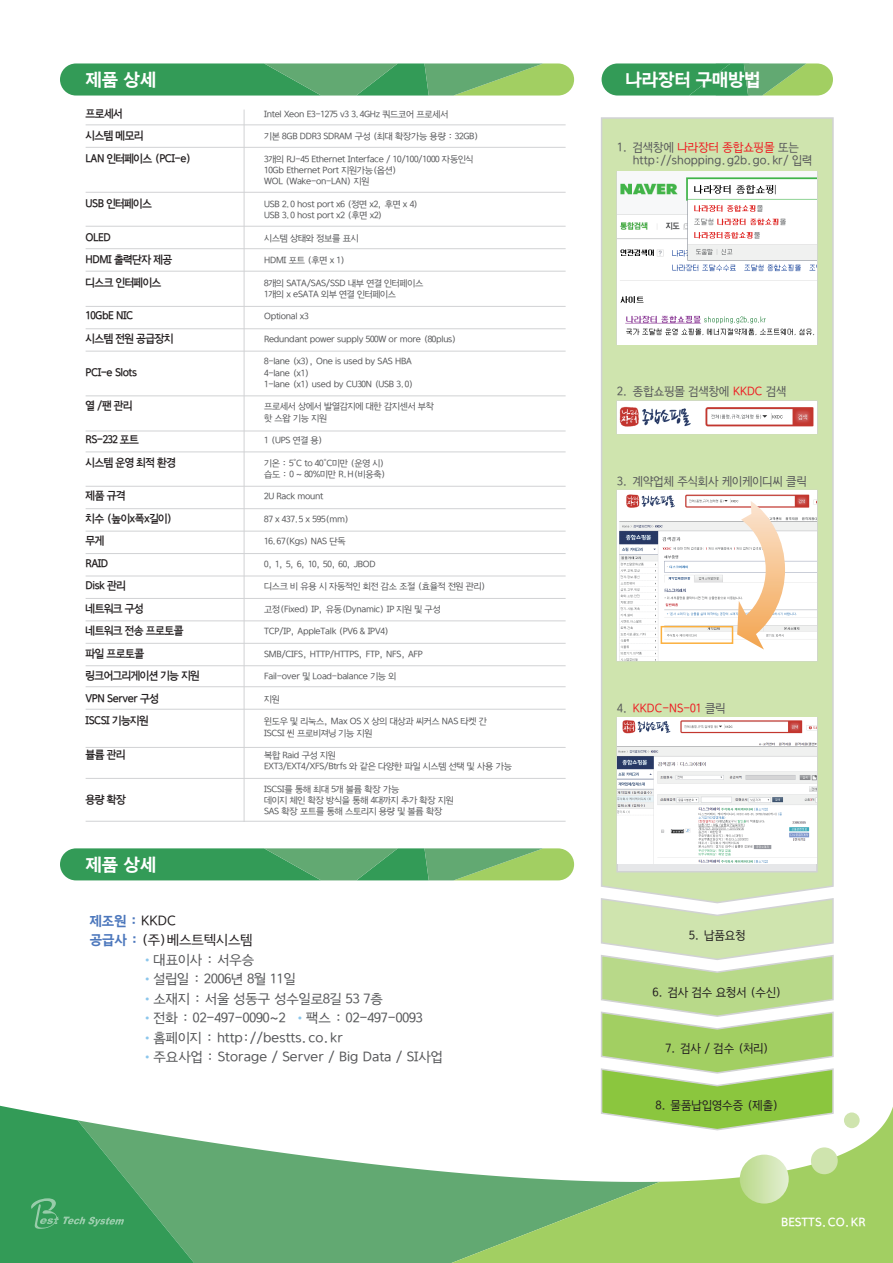
<style>
.page{position:relative;width:893px;height:1263px;background:#fff}
.page>*{position:absolute;margin:0;border:0;box-sizing:border-box;transform-origin:0 0}
.t1{font:17.85px "Bareun Dotum OTF Pro 3";color:#fff}
.t2{font:13.5px "Bareun Dotum OTF Pro 1";color:#57585a}
.t3{font:13.5px "Bareun Dotum OTF Pro 1";color:#231f20}
.t4{font:13.5px "Bareun Dotum OTF Pro 3";color:#4c77bc}
.t5{font:12px/13.5px "Bareun Dotum OTF Pro 1";color:#57585a;scale:.95 1}
.t6{font:12px "Bareun Dotum OTF Pro 1";color:#231f20;scale:.95 1}
.t7{font:12px "Bareun Dotum OTF Pro 1";color:#ee1d23;scale:.95 1}
.t8{font:12px "Bareun Dotum OTF Pro 2";color:#fff}
.t9{font:11.25px/22.5px "Bareun Dotum OTF Pro 2";letter-spacing:-.05em;color:#231f20;scale:.95 1}
.t10{font:9px/11.2px "Bareun Dotum OTF Pro 1";letter-spacing:-.03em;color:#57585a}
.s1{font-family:"Bareun Dotum OTF Pro 1";color:#231f20}
.s2{font-family:"Bareun Dotum OTF Pro 3";color:#4c77bc}
.s3{color:#8cc6ec}
.s4{color:#ee1d23}
.s5{color:#57585a}
</style>
<div class="page">
<svg style="left:601px;top:904px;width:233px;height:184px"></svg>
<svg style="left:601px;top:117px;width:233px;height:787px;background:#d0e3b1"></svg>
<svg style="left:197px;top:1140px;width:245px;height:123px;background:#77b485"></svg>
<svg style="left:442px;top:1088px;width:451px;height:175px"></svg>
<svg style="left:740px;top:1154px;width:49px;height:49px;background:#cee4ae"></svg>
<div style="left:811px;top:1147px;width:27px;height:27px;background:#cfe4ae;border-radius:50%"></div>
<div style="left:844px;top:1112px;width:16px;height:16px;background:#cfe4ae;border-radius:50%"></div>
<svg style="left:60px;top:63px;width:514px;height:33px;background:#58aa67"></svg>
<svg style="left:60px;top:848px;width:514px;height:32px;background:#55a965"></svg>
<svg style="left:602px;top:63px;width:231px;height:33px;background:#5bac67"></svg>
<hr style="left:86px;top:147px;width:480px;height:1px;background:#d1d2d4">
<hr style="left:244px;top:110px;width:1px;height:712px;background:#d1d2d4">
<hr style="left:86px;top:192px;width:480px;height:1px;background:#d1d2d4">
<hr style="left:86px;top:226px;width:480px;height:1px;background:#d1d2d4">
<hr style="left:86px;top:248px;width:480px;height:1px;background:#d1d2d4">
<hr style="left:86px;top:271px;width:480px;height:1px;background:#d1d2d4">
<hr style="left:86px;top:306px;width:480px;height:1px;background:#d1d2d4">
<hr style="left:86px;top:328px;width:480px;height:1px;background:#d1d2d4">
<hr style="left:86px;top:351px;width:480px;height:1px;background:#d1d2d4">
<hr style="left:86px;top:395px;width:480px;height:1px;background:#d1d2d4">
<hr style="left:86px;top:431px;width:480px;height:1px;background:#d1d2d4">
<hr style="left:86px;top:451px;width:480px;height:1px;background:#d1d2d4">
<hr style="left:86px;top:486px;width:480px;height:1px;background:#d1d2d4">
<hr style="left:86px;top:508px;width:480px;height:1px;background:#d1d2d4">
<hr style="left:86px;top:531px;width:480px;height:1px;background:#d1d2d4">
<hr style="left:86px;top:553px;width:480px;height:1px;background:#d1d2d4">
<hr style="left:86px;top:576px;width:480px;height:1px;background:#d1d2d4">
<hr style="left:86px;top:598px;width:480px;height:1px;background:#d1d2d4">
<hr style="left:86px;top:620px;width:480px;height:1px;background:#d1d2d4">
<hr style="left:86px;top:643px;width:480px;height:1px;background:#d1d2d4">
<hr style="left:86px;top:665px;width:480px;height:1px;background:#d1d2d4">
<hr style="left:86px;top:709px;width:480px;height:1px;background:#d1d2d4">
<hr style="left:86px;top:747px;width:480px;height:1px;background:#d1d2d4">
<hr style="left:86px;top:686px;width:480px;height:1px;background:#d1d2d4">
<hr style="left:86px;top:778px;width:480px;height:1px;background:#d1d2d4">
<hr style="left:86px;top:821px;width:480px;height:1px;background:#d1d2d4">
<hr style="left:86px;top:124px;width:480px;height:1px;background:#d1d2d4">
<div style="left:616px;top:717px;width:202px;height:155px;background:#e6e7e9;border:2px solid #d1d2d4"></div>
<img style="left:617px;top:718px;width:200px;height:146px">
<svg style="left:616px;top:400px;width:202px;height:34px"></svg>
<img style="left:617px;top:490px;width:200px;height:171px">
<svg style="left:737px;top:501px;width:48px;height:148px"></svg>
<svg style="left:616px;top:171px;width:202px;height:174px"></svg>
<img style="left:617px;top:172px;width:200px;height:172px">
<div style="left:661px;top:626px;width:72px;height:18px;border:2px solid #fbb03f"></div>
<svg style="left:0;top:1105px;width:197px;height:158px;background:#58ab72"></svg>
<h1 class="t1" style="left:86px;top:71px;width:72px">제품 상세</h1>
<p class="t9" style="left:86px;top:102px;width:113px">프로세서<br>시스템 메모리<br>LAN 인터페이스 (PCI-e)</p>
<p class="t9" style="left:86px;top:192px;width:71px">USB 인터페이스</p>
<p class="t9" style="left:86px;top:226px;width:93px">OLED<br>HDMI 출력단자 제공 디스크 인터페이스</p>
<p class="t9" style="left:86px;top:305px;width:94px">10GbE NIC<br>시스템 전원 공급장치</p>
<p class="t9" style="left:86px;top:361px;width:56px">PCI-e Slots</p>
<p class="t9" style="left:86px;top:395px;width:51px">열 /팬 관리</p>
<p class="t9" style="left:86px;top:428px;width:96px">RS-232 포트<br>시스템 운영 최적 환경</p>
<p class="t9" style="left:86px;top:485px;width:122px">제품 규격<br>치수 (높이x폭x길이)<br>무게<br>RAID<br>Disk 관리<br>네트워크 구성<br>네트워크 전송 프로토콜 파일 프로토콜 링크어그리게이션 기능 지원<br>VPN Server 구성<br>ISCSI 기능지원</p>
<p class="t9" style="left:86px;top:743px;width:44px">뷸륨 관리</p>
<p class="t9" style="left:86px;top:788px;width:44px">용량 확장</p>
<h1 class="t1" style="left:86px;top:855px;width:72px">제품 상세</h1>
<p class="t10" style="left:264px;top:109px;width:186px">Intel Xeon E3-1275 v3 3.4GHz 쿼드코어 프로세서</p>
<p class="t10" style="left:264px;top:131px;width:216px">기본 8GB DDR3 SDRAM 구성 (최대 확장가능 용량 : 32GB)</p>
<p class="t10" style="left:264px;top:154px;width:211px">3개의 RJ-45 Ethernet Interface / 10/100/1000 자동인식<br>10Gb Ethernet Port 지원가능(옵션)<br>WOL (Wake-on-LAN) 지원</p>
<p class="t10" style="left:264px;top:199px;width:156px">USB 2.0 host port x6 (정면 x2, 후면 x 4)<br>USB 3.0 host port x2 (후면 x2)</p>
<p class="t10" style="left:264px;top:232px;width:96px">시스템 상태와 정보를 표시</p>
<p class="t10" style="left:264px;top:255px;width:83px">HDMI 포트 (후면 x 1)</p>
<p class="t10" style="left:264px;top:277px;width:161px">8개의 SATA/SAS/SSD 내부 연결 인터페이스<br>1개의 x eSATA 외부 연결 인터페이스</p>
<p class="t10" style="left:264px;top:311px;width:46px">Optional x3</p>
<p class="t10" style="left:264px;top:334px;width:194px">Redundant power supply 500W or more (80plus)</p>
<p class="t10" style="left:264px;top:356px;width:151px">8-lane (x3), One is used by SAS HBA<br>4-lane (x1)<br>1-lane (x1) used by CU30N (USB 3.0)</p>
<p class="t10" style="left:264px;top:401px;width:172px">프로세서 상에서 발열감지에 대한 감지센서 부착 핫 스왑 기능 지원</p>
<p class="t10" style="left:264px;top:435px;width:60px">1 (UPS 연결 용)</p>
<p class="t10" style="left:264px;top:457px;width:123px">기온 : 5°C to 40°C미만 (운영 시) 습도 : 0 ~ 80%미만 R.H(비응축)</p>
<p class="t10" style="left:264px;top:491px;width:61px">2U Rack mount</p>
<p class="t10" style="left:264px;top:514px;width:87px">87 x 437.5 x 595(mm)</p>
<p class="t10" style="left:264px;top:536px;width:83px">16.67(Kgs) NAS 단독</p>
<p class="t10" style="left:264px;top:559px;width:113px">0, 1, 5, 6, 10, 50, 60, JBOD</p>
<p class="t10" style="left:264px;top:581px;width:223px">디스크 비 유용 시 자동적인 회전 감소 조절 (효율적 전원 관리)</p>
<p class="t10" style="left:264px;top:604px;width:178px">고정(Fixed) IP, 유동(Dynamic) IP 지원 및 구성</p>
<p class="t10" style="left:264px;top:626px;width:127px">TCP/IP, AppleTalk (PV6 &amp; IPV4)</p>
<p class="t10" style="left:264px;top:649px;width:160px">SMB/CIFS, HTTP/HTTPS, FTP, NFS, AFP</p>
<p class="t10" style="left:264px;top:671px;width:134px">Fail-over 및 Load-balance 기능 외</p>
<p class="t10" style="left:264px;top:694px;width:17px">지원</p>
<p class="t10" style="left:264px;top:716px;width:225px">윈도우 및 리눅스, Max OS X 상의 대상과 씨커스 NAS 타켓 간<br>ISCSI 씬 프로비져닝 기능 지원</p>
<p class="t10" style="left:264px;top:750px;width:249px">복합 Raid 구성 지원<br>EXT3/EXT4/XFS/Btrfs 와 같은 다양한 파일 시스템 선택 및 사용 가능</p>
<p class="t10" style="left:264px;top:784px;width:191px">ISCSI를 통해 최대 5개 볼륨 확장 가능<br>데이지 체인 확장 방식을 통해 4대까지 추가 확장 지원<br>SAS 확장 포트를 통해 스토리지 용량 및 볼륨 확장</p>
<h2 class="t4" style="left:90px;top:914px;width:88px">제조원 : <span class="s1">KKDC</span></h2>
<h2 class="t3" style="left:90px;top:933px;width:164px"><span class="s2">공급사 :</span> (주)베스트텍시스템</h2>
<h2 class="t2" style="left:141px;top:953px;width:115px"><span class="s3">•</span>대표이사 : 서우승</h2>
<h2 class="t2" style="left:141px;top:972px;width:156px"><span class="s3">•</span>설립일 : 2006년 8월 11일</h2>
<h2 class="t2" style="left:141px;top:992px;width:243px"><span class="s3">•</span>소재지 : 서울 성동구 성수일로8길 53 7층</h2>
<h2 class="t2" style="left:141px;top:1011px;width:283px"><span class="s3">•</span>전화 : 02-497-0090~2 <span class="s3">•</span>팩스 : 02-497-0093</h2>
<h2 class="t2" style="left:141px;top:1031px;width:203px"><span class="s3">•</span>홈페이지 : http://bestts.co.kr</h2>
<h2 class="t2" style="left:141px;top:1050px;width:303px"><span class="s3">•</span>주요사업 : Storage / Server / Big Data / SI사업</h2>
<h1 class="t1" style="left:626px;top:71px;width:136px">나라장터 구매방법</h1>
<h3 class="t5" style="left:633px;top:141px;width:190px;text-indent:-16px">1. 검색창에 <span class="s4">나라장터 종합쇼핑몰</span> 또는 http://shopping.g2b.go.kr/ 입력</h3>
<h3 class="t5" style="left:617px;top:385px;width:180px">2. 종합쇼핑몰 검색창에 <span class="s4">KKDC</span> 검색</h3>
<h3 class="t5" style="left:617px;top:474px;width:201px">3. 계약업체 주식회사 케이케이디씨 클릭</h3>
<h3 class="t7" style="left:617px;top:702px;width:116px"><span class="s5">4.</span> KKDC-NS-01 <span class="s5">클릭</span></h3>
<h3 class="t6" style="left:689px;top:930px;width:61px">5. 납품요청</h3>
<h3 class="t6" style="left:653px;top:986px;width:137px">6. 검사 검수 요청서 (수신)</h3>
<h3 class="t6" style="left:665px;top:1042px;width:111px">7. 검사 / 검수 (처리)</h3>
<h3 class="t6" style="left:656px;top:1099px;width:131px">8. 물품납입영수증 (제출)</h3>
<h3 class="t8" style="left:781px;top:1217px;width:86px">BESTTS.CO.KR</h3>
</div>
